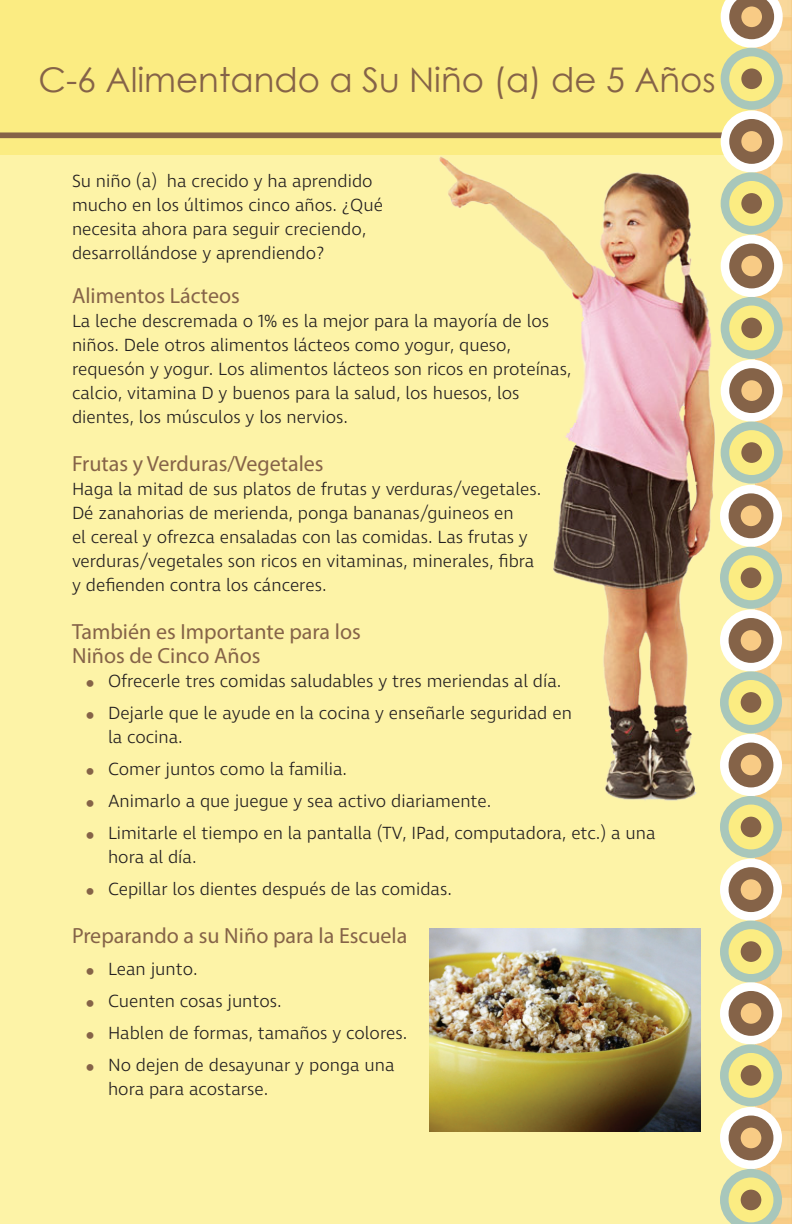
<style>
.page{position:relative;width:792px;height:1224px;background:#fff}
.page>*{position:absolute;margin:0;border:0;box-sizing:border-box;transform-origin:0 0}
.t1{font:34px "Century Gothic";color:#856348}
.t2{font:22px/24px "Myriad Pro";color:#856348}
.t3{font:300 18px/24px "Ingra";color:#231f20}
</style>
<div class="page">
<div style="left:0;top:141px;width:760px;height:1083px;background:#fdf3a7"></div>
<div style="left:0;top:0;width:792px;height:155px;background:#fbec82"></div>
<svg style="left:0;top:132px;width:722px;height:6px"></svg>
<img style="left:756px;top:0;width:36px;height:1224px">
<svg style="left:721px;top:0;width:62px;height:48px"></svg>
<div style="left:721px;top:48px;width:62px;height:62px;background:#a8c7bb;border-radius:50%"></div>
<svg style="left:735px;top:62px;width:33px;height:33px"></svg>
<div style="left:729px;top:56px;width:45px;height:45px;border:12px solid #fbec82;border-radius:50%"></div>
<div style="left:721px;top:110px;width:62px;height:62px;background:#fff;border-radius:50%"></div>
<svg style="left:735px;top:125px;width:33px;height:33px"></svg>
<div style="left:729px;top:119px;width:45px;height:45px;border:12px solid #856348;border-radius:50%"></div>
<div style="left:720px;top:796px;width:62px;height:62px;background:#a8c7bb;border-radius:50%"></div>
<div style="left:735px;top:811px;width:32px;height:32px;background:#856348;border-radius:50%"></div>
<div style="left:729px;top:805px;width:44px;height:44px;border:12px solid #fbec82;border-radius:50%"></div>
<div style="left:720px;top:859px;width:62px;height:62px;background:#fff;border-radius:50%"></div>
<div style="left:735px;top:873px;width:32px;height:33px;background:#f8cb85;border-radius:50%"></div>
<div style="left:729px;top:867px;width:44px;height:45px;border:12px solid #856348;border-radius:50%"></div>
<div style="left:720px;top:921px;width:62px;height:62px;background:#a8c7bb;border-radius:50%"></div>
<div style="left:735px;top:935px;width:32px;height:33px;background:#856348;border-radius:50%"></div>
<div style="left:729px;top:929px;width:44px;height:45px;border:12px solid #fbec82;border-radius:50%"></div>
<div style="left:720px;top:982px;width:62px;height:62px;background:#fff;border-radius:50%"></div>
<div style="left:735px;top:997px;width:32px;height:33px;background:#f8cb85;border-radius:50%"></div>
<div style="left:729px;top:991px;width:44px;height:45px;border:12px solid #856348;border-radius:50%"></div>
<div style="left:720px;top:1044px;width:62px;height:62px;background:#a8c7bb;border-radius:50%"></div>
<div style="left:735px;top:1059px;width:32px;height:33px;background:#856348;border-radius:50%"></div>
<div style="left:729px;top:1053px;width:44px;height:45px;border:12px solid #fbec82;border-radius:50%"></div>
<div style="left:720px;top:1107px;width:62px;height:62px;background:#fff;border-radius:50%"></div>
<div style="left:735px;top:1122px;width:32px;height:32px;background:#f8cb85;border-radius:50%"></div>
<div style="left:729px;top:1116px;width:44px;height:44px;border:12px solid #856348;border-radius:50%"></div>
<svg style="left:720px;top:1169px;width:62px;height:55px"></svg>
<div style="left:735px;top:1184px;width:32px;height:32px;background:#856348;border-radius:50%"></div>
<div style="left:729px;top:1178px;width:44px;height:44px;border:12px solid #fbec82;border-radius:50%"></div>
<img style="left:439px;top:141px;width:353px;height:673px">
<img style="left:429px;top:929px;width:271px;height:203px">
<h1 class="t1" style="left:38px;top:56px;width:679px">C-6 Alimentando a Su Niño (a) de 5 Años</h1>
<p class="t3" style="left:72px;top:170px;width:313px">Su niño (a) ha crecido y ha aprendido mucho en los últimos cinco años. ¿Qué necesita ahora para seguir creciendo, desarrollándose y aprendiendo?</p>
<p class="t2" style="left:72px;top:283px;width:169px">Alimentos Lácteos</p>
<p class="t3" style="left:72px;top:310px;width:501px">La leche descremada o 1% es la mejor para la mayoría de los niños. Dele otros alimentos lácteos como yogur, queso, requesón y yogur. Los alimentos lácteos son ricos en proteínas, calcio, vitamina D y buenos para la salud, los huesos, los dientes, los músculos y los nervios.</p>
<p class="t2" style="left:72px;top:451px;width:253px">Frutas y Verduras/Vegetales</p>
<p class="t3" style="left:72px;top:478px;width:471px">Haga la mitad de sus platos de frutas y verduras/vegetales.<br>Dé zanahorias de merienda, ponga bananas/guineos en<br>el cereal y ofrezca ensaladas con las comidas. Las frutas y verduras/vegetales son ricos en vitaminas, minerales, fibra y defienden contra los cánceres.</p>
<p class="t2" style="left:72px;top:619px;width:290px">También es Importante para los<br>Niños de Cinco Años</p>
<p class="t3" style="left:108px;top:666px;width:465px;line-height:32px">Ofrecerle tres comidas saludables y tres meriendas al día.<br>Dejarle que le ayude en la cocina y enseñarle seguridad en</p>
<p class="t3" style="left:108px;top:722px;width:549px;line-height:32px">la cocina.<br>Comer juntos como la familia.<br>Animarlo a que juegue y sea activo diariamente.<br>Limitarle el tiempo en la pantalla (TV, IPad, computadora, etc.) a una</p>
<p class="t3" style="left:108px;top:842px;width:345px;line-height:32px">hora al día.<br>Cepillar los dientes después de las comidas.</p>
<p class="t2" style="left:72px;top:923px;width:337px">Preparando a su Niño para la Escuela</p>
<p class="t3" style="left:108px;top:954px;width:301px;line-height:32px">Lean junto.<br>Cuenten cosas juntos.<br>Hablen de formas, tamaños y colores.<br>No dejen de desayunar y ponga una</p>
<p class="t3" style="left:108px;top:1078px;width:162px">hora para acostarse.</p>
</div>
